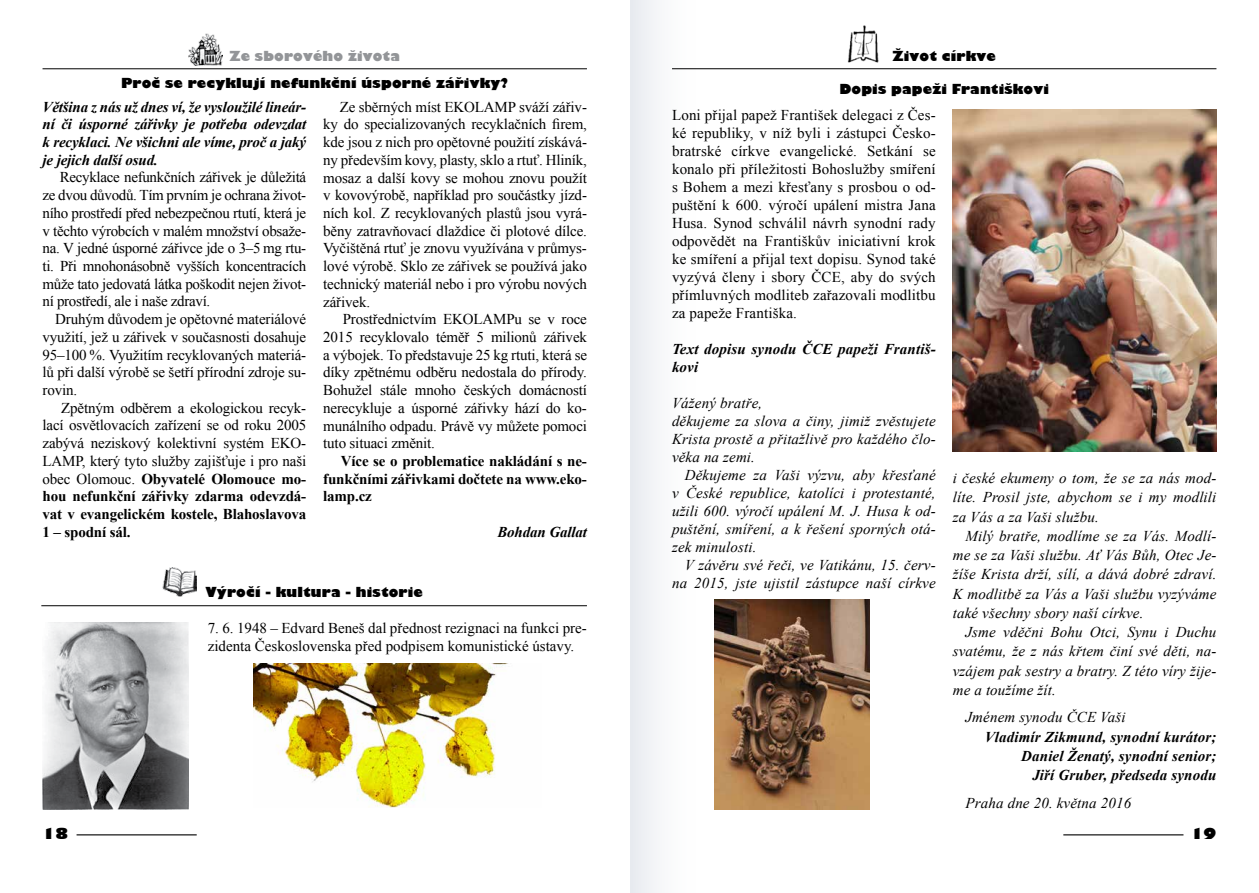
<style>
.page{position:relative;width:1259px;height:893px;background:#fff}
.page>*{position:absolute;margin:0;border:0;box-sizing:border-box;transform-origin:0 0}
.t1{font:15px/17.7px "Times New Roman";letter-spacing:-.01em;color:#000;text-align:justify}
.t2{font:italic 15px/19.2px "Times New Roman";letter-spacing:.01em;color:#000;text-align:justify}
.t3{font:italic 700 15px/17.7px "Times New Roman";letter-spacing:.01em;color:#000;text-align:justify}
.t4{font:700 15px/17.7px "Times New Roman";letter-spacing:-.01em;color:#000;text-align:justify}
.t5{font:italic 700 15px "Times New Roman";letter-spacing:-.01em;color:#000}
.t6{font:800 15px "Gilbert";color:#000}
.t7{font:800 13.5px "Gilbert";letter-spacing:.01em;color:#000}
.t8{font:800 13.5px "Gilbert";letter-spacing:.01em;color:#939598}
.s1{font-weight:700}
</style>
<div class="page">
<hr style="left:77px;top:834px;width:120px;height:1px;background:#000">
<hr style="left:1063px;top:834px;width:120px;height:1px;background:#000">
<div style="left:630px;top:0;width:67px;height:893px;background:linear-gradient(to right,#e9ecf0,#fff)"></div>
<img style="left:189px;top:33px;width:34px;height:33px">
<hr style="left:43px;top:68px;width:544px;height:1px;background:#000">
<img style="left:847px;top:25px;width:32px;height:38px">
<hr style="left:672px;top:68px;width:544px;height:1px;background:#000">
<img style="left:162px;top:568px;width:35px;height:28px">
<hr style="left:41px;top:605px;width:546px;height:1px;background:#000">
<img style="left:42px;top:622px;width:147px;height:187px">
<img style="left:714px;top:599px;width:156px;height:210px">
<img style="left:952px;top:109px;width:264px;height:343px">
<img style="left:253px;top:664px;width:253px;height:144px">
<p class="t8" style="left:229px;top:48px;width:172px">Ze sborového života</p>
<p class="t3" style="left:43px;top:97px;width:265px">Většina z nás už dnes ví, že vysloužilé lineár&shy;ní či úsporné zářivky je potřeba odevzdat k recyklaci. Ne všichni ale víme, proč a jaký je jejich další osud.</p>
<p class="t1" style="left:43px;top:168px;width:265px;text-indent:17px">Recyklace nefunkčních zářivek je důležitá ze dvou důvodů. Tím prvním je ochrana život&shy;ního prostředí před nebezpečnou rtutí, která je v těchto výrobcích v malém množství obsaže&shy;na. V jedné úsporné zářivce jde o 3–5 mg rtu&shy;ti. Při mnohonásobně vyšších koncentracích může tato jedovatá látka poškodit nejen život&shy;ní prostředí, ale i naše zdraví.</p>
<p class="t1" style="left:43px;top:310px;width:265px;text-indent:13px">Druhým důvodem je opětovné materiálové využití, jež u zářivek v současnosti dosahuje 95–100 %. Využitím recyklovaných materiá&shy;lů při další výrobě se šetří přírodní zdroje su&shy;rovin.</p>
<p class="t1" style="left:43px;top:399px;width:265px;text-indent:19px">Zpětným odběrem a ekologickou recyk&shy;lací osvětlovacích zařízení se od roku 2005 zabývá neziskový kolektivní systém EKO-LAMP, který tyto služby zajišťuje i pro naši obec Olomouc. <span class="s1">Obyvatelé Olomouce mo&shy;hou nefunkční zářivky zdarma odevzdá&shy;vat v evangelickém kostele, Blahoslavova 1 – spodní sál.</span></p>
<p class="t7" style="left:121px;top:75px;width:388px">Proč se recyklují nefunkční úsporné zářivky?</p>
<p class="t1" style="left:323px;top:98px;width:265px;text-indent:16px">Ze sběrných míst EKOLAMP sváží zářiv&shy;ky do specializovaných recyklačních firem, kde jsou z nich pro opětovné použití získává&shy;ny především kovy, plasty, sklo a rtuť. Hliník, mosaz a další kovy se mohou znovu použít v kovovýrobě, například pro součástky jízd&shy;ních kol. Z recyklovaných plastů jsou vyrá&shy;běny zatravňovací dlaždice či plotové dílce.<br>Vyčištěná rtuť je znovu využívána v průmys&shy;lové výrobě. Sklo ze zářivek se používá jako technický materiál nebo i pro výrobu nových zářivek.</p>
<p class="t1" style="left:323px;top:310px;width:265px;text-indent:19px">Prostřednictvím EKOLAMPu se v roce 2015 recyklovalo téměř 5 milionů zářivek a výbojek. To představuje 25 kg rtuti, která se díky zpětnému odběru nedostala do přírody.<br>Bohužel stále mnoho českých domácností nerecykluje a úsporné zářivky hází do ko&shy;munálního odpadu. Právě vy můžete pomoci tuto situaci změnit.</p>
<p class="t4" style="left:323px;top:452px;width:265px;text-indent:18px">Více se o problematice nakládání s ne&shy;funkčními zářivkami dočtete na www.eko&shy;lamp.cz</p>
<p class="t5" style="left:497px;top:521px;width:91px">Bohdan Gallat</p>
<p class="t7" style="left:205px;top:584px;width:219px">Výročí - kultura - historie</p>
<p class="t1" style="left:208px;top:619px;width:380px">7. 6. 1948 – Edvard Beneš dal přednost rezignaci na funkci pre&shy;zidenta Československa před podpisem komunistické ústavy.</p>
<p class="t7" style="left:892px;top:48px;width:105px">Život církve</p>
<p class="t7" style="left:839px;top:81px;width:211px">Dopis papeži Františkovi</p>
<p class="t1" style="left:672px;top:105px;width:265px">Loni přijal papež František delegaci z Čes&shy;ké republiky, v níž byli i zástupci Česko&shy;bratrské církve evangelické. Setkání se konalo při příležitosti Bohoslužby smíření s Bohem a mezi křesťany s prosbou o od&shy;puštění k 600. výročí upálení mistra Jana Husa. Synod schválil návrh synodní rady odpovědět na Františkův iniciativní krok ke smíření a přijal text dopisu. Synod také vyzývá členy i sbory ČCE, aby do svých přímluvných modliteb zařazovali modlitbu za papeže Františka.</p>
<p class="t3" style="left:672px;top:339px;width:265px">Text dopisu synodu ČCE papeži Františ&shy;kovi</p>
<p class="t2" style="left:672px;top:393px;width:265px;line-height:18px;text-align:left">Vážený bratře,<br>děkujeme za slova a činy, jimiž zvěstujete<br>Krista prostě a přitažlivě pro každého člo&shy;věka na zemi.</p>
<p class="t2" style="left:672px;top:465px;width:265px;line-height:18px;text-indent:13px">Děkujeme za Vaši výzvu, aby křesťané v České republice, katolíci i protestanté, užili 600. výročí upálení M. J. Husa k od&shy;puštění, smíření, a k řešení sporných otá&shy;zek minulosti.</p>
<p class="t2" style="left:672px;top:555px;width:265px;line-height:18px;text-align:right">V závěru své řeči, ve Vatikánu, 15. červ&shy;na 2015, jste ujistil zástupce naší církve</p>
<p class="t2" style="left:952px;top:468px;width:265px">i české ekumeny o tom, že se za nás mod&shy;líte. Prosil jste, abychom se i my modlili za Vás a za Vaši službu.</p>
<p class="t2" style="left:952px;top:526px;width:265px;text-indent:13px">Milý bratře, modlíme se za Vás. Modlí&shy;me se za Vaši službu. Ať Vás Bůh, Otec Je&shy;žíše Krista drží, sílí, a dává dobré zdraví.<br>K modlitbě za Vás a Vaši službu vyzýváme také všechny sbory naší církve.</p>
<p class="t2" style="left:952px;top:622px;width:265px;text-indent:13px">Jsme vděčni Bohu Otci, Synu i Duchu svatému, že z nás křtem činí své děti, na&shy;vzájem pak sestry a bratry. Z této víry žije&shy;me a toužíme žít.</p>
<p class="t2" style="left:965px;top:707px;width:162px">Jménem synodu ČCE Vaši</p>
<p class="t3" style="left:984px;top:727px;width:233px;line-height:19.2px;text-align:right">Vladimír Zikmund, synodní kurátor;<br>Daniel Ženatý, synodní senior;<br>Jiří Gruber, předseda synodu</p>
<p class="t2" style="left:965px;top:793px;width:167px">Praha dne 20. května 2016</p>
<p class="t6" style="left:43px;top:824px;width:27px">18</p>
<p class="t6" style="left:1190px;top:824px;width:27px">19</p>
</div>
